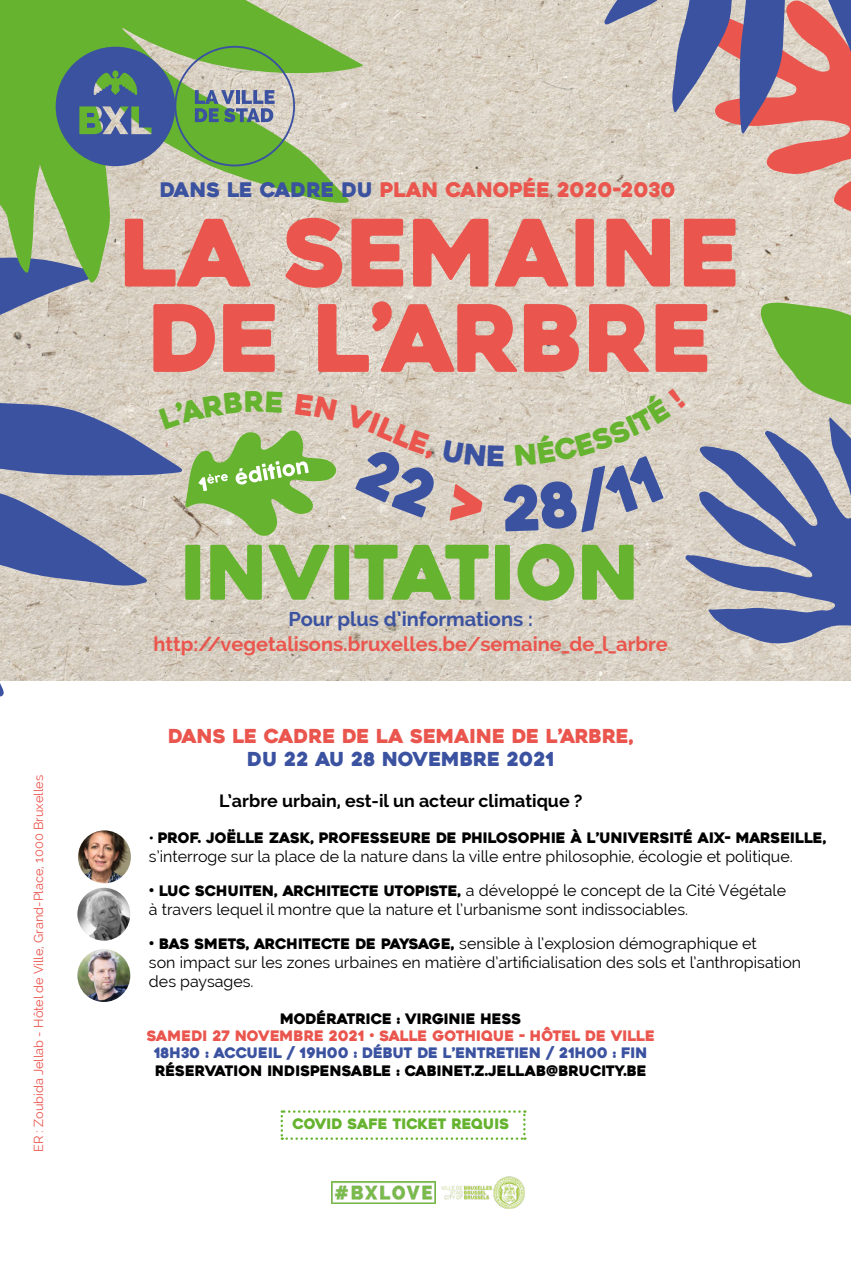
<style>
.page{position:relative;width:851px;height:1276px;background:#fff}
.page>*{position:absolute;margin:0;border:0;box-sizing:border-box;transform-origin:0 0}
.t1{font:92.75px/85.2px "Heavitas";color:#ea564e;text-align:center}
.t2{font:75px "Heavitas";color:#65b32e}
.t3{font:700 20px "Raleway";color:#ea564e}
.t4{font:20px "Heavitas";color:#ea564e}
.t5{font:700 20px "Raleway";color:#3b52a0}
.t6{font:19.25px "Heavitas";color:#ea564e}
.t7{font:19.25px "Heavitas";color:#3b52a0}
.t8{font:700 17.75px "Raleway";color:#000}
.t9{font:16px/19.2px "Raleway";color:#000}
.t10{font:14.5px "Heavitas";color:#000}
.t11{font:14.5px "Heavitas";color:#3b52a0}
.t12{font:14.5px "Heavitas";color:#ea564e}
.t13{font:14.5px "Heavitas";color:#65b32e}
.t14{font:12.75px "Raleway";color:#ea564e}
.s1{color:#3b52a0}
.s2{font-family:"Raleway";font-weight:700}
.s3{font-family:"Heavitas";font-size:14.5px}
</style>
<div class="page">
<img style="left:0;top:0;width:850px;height:680px">
<svg style="left:0;top:283px;width:94px;height:63px;background:#b5b3b7"></svg>
<svg style="left:0;top:0;width:363px;height:283px;background:#a3c082"></svg>
<svg style="left:56px;top:46px;width:239px;height:120px;background:#6f937d"></svg>
<svg style="left:603px;top:0;width:247px;height:213px;background:#c4a8aa"></svg>
<img style="left:78px;top:830px;width:53px;height:53px;border-radius:26px">
<img style="left:77px;top:887px;width:53px;height:53px;border-radius:26px">
<img style="left:77px;top:949px;width:53px;height:53px;border-radius:26px">
<svg style="left:280px;top:1110px;width:245px;height:29px"></svg>
<img style="left:332px;top:1181px;width:103px;height:22px">
<img style="left:435px;top:1176px;width:90px;height:33px">
<svg style="left:0;top:391px;width:433px;height:306px;background:#bdbeb7"></svg>
<svg style="left:442px;top:283px;width:408px;height:360px;background:#bebdb8"></svg>
<p class="t14" style="left:31px;top:1152px;width:378px;rotate:-90deg">ER : Zoubida Jellab - Hôtel de Ville, Grand-Place, 1000 Bruxelles</p>
<p class="t4" style="left:160px;top:177px;width:517px"><span class="s1">DANS LE CADRE DU</span> PLAN CANOPÉE 2020-2030</p>
<h1 class="t1" style="left:120px;top:211px;width:623px">LA SEMAINE<br>DE L’ARBRE</h1>
<h2 class="t2" style="left:181px;top:526px;width:461px">INVITATION</h2>
<p class="t5" style="left:288px;top:607px;width:246px">Pour plus d’informations :</p>
<p class="t3" style="left:153px;top:632px;width:515px">http://vegetalisons.bruxelles.be/semaine_de_l_arbre</p>
<p class="t6" style="left:168px;top:724px;width:467px">DANS LE CADRE DE LA SEMAINE DE L’ARBRE,</p>
<p class="t7" style="left:247px;top:747px;width:308px">DU 22 AU 28 NOVEMBRE 2021</p>
<p class="t8" style="left:219px;top:790px;width:365px">L’arbre urbain, est-il un acteur climatique ?</p>
<p class="t10" style="left:149px;top:829px;width:678px"><span class="s2">•</span> PROF. JOËLLE ZASK, PROFESSEURE DE PHILOSOPHIE À L’UNIVERSITÉ AIX- MARSEILLE,</p>
<p class="t9" style="left:149px;top:847px;width:645px">s’interroge sur la place de la nature dans la ville entre philosophie, écologie et politique.</p>
<p class="t9" style="left:149px;top:880px;width:638px"><span class="s3">• LUC SCHUITEN, ARCHITECTE UTOPISTE,</span> a développé le concept de la Cité Végétale à travers lequel il montre que la nature et l’urbanisme sont indissociables.</p>
<p class="t9" style="left:149px;top:933px;width:653px"><span class="s3">• BAS SMETS, ARCHITECTE DE PAYSAGE,</span> sensible à l’explosion démographique et<br>son impact sur les zones urbaines en matière d’artificialisation des sols et l’anthropisation des paysages.</p>
<p class="t10" style="left:280px;top:1009px;width:242px">MODÉRATRICE : VIRGINIE HESS</p>
<p class="t12" style="left:147px;top:1027px;width:509px">SAMEDI 27 NOVEMBRE 2021 • SALLE GOTHIQUE - HÔTEL DE VILLE</p>
<p class="t11" style="left:154px;top:1044px;width:495px">18H30 : ACCUEIL / 19H00 : DÉBUT DE L’ENTRETIEN / 21H00 : FIN</p>
<p class="t10" style="left:155px;top:1061px;width:493px">RÉSERVATION INDISPENSABLE : CABINET.Z.JELLAB@BRUCITY.BE</p>
<p class="t13" style="left:292px;top:1115px;width:218px">COVID SAFE TICKET REQUIS</p>
</div>
